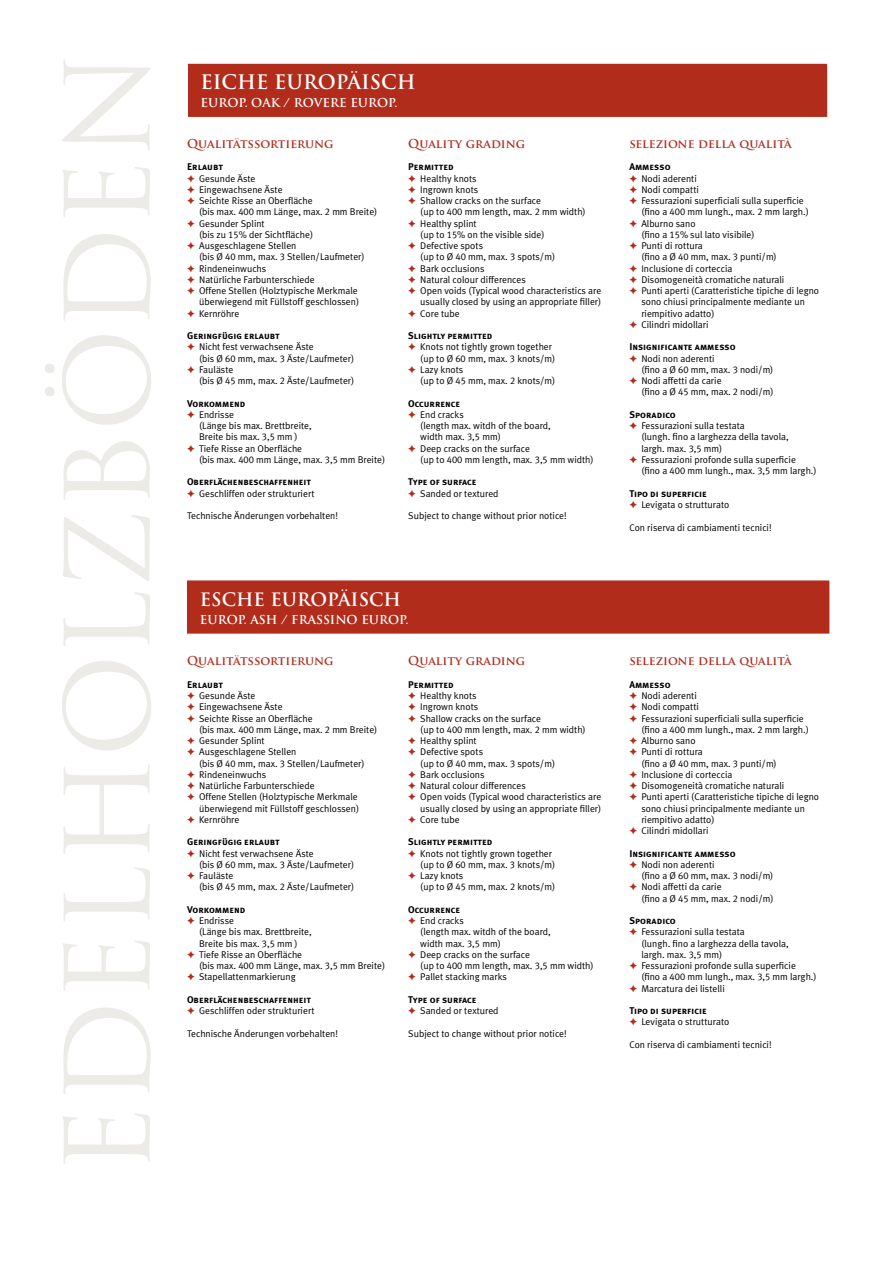
<style>
.page{position:relative;width:893px;height:1263px;background:#fff}
.page>*{position:absolute;margin:0;border:0;box-sizing:border-box;transform-origin:0 0}
.t1{font:114px "Trajan Pro";color:#ecebe8}
.t2{font:700 19.5px "Trajan Pro";color:#fff}
.t3{font:700 18px "Trajan Pro";color:#fff}
.t4{font:700 12px "Trajan Pro";letter-spacing:-.035em;color:#b22c1c}
.t5{font:700 12px "Trajan Pro";color:#fff}
.t6{font:9.75px/11.2px "Meta Plus Normal";color:#000}
.t7{font:9.75px "Meta Plus Bold Caps";color:#000}
.s1{font-family:"Meta Plus Normal Caps"}
</style>
<div class="page">
<div style="left:188px;top:65px;width:639px;height:53px;background:#b22c1c"></div>
<hr style="left:188px;top:64px;width:639px;height:1px;background:#b22c1c">
<hr style="left:188px;top:117px;width:639px;height:1px;background:#fff">
<div style="left:187px;top:581px;width:642px;height:53px;background:#b22c1c"></div>
<hr style="left:187px;top:580px;width:642px;height:2px;background:#b22c1c">
<h1 class="t1" style="left:36px;top:1174px;width:1125px;rotate:-90deg">edelholzböden</h1>
<h2 class="t2" style="left:201px;top:70px;width:217px">Eiche Europäisch</h2>
<p class="t5" style="left:201px;top:96px;width:198px">europ. OAk / Rovere Europ.</p>
<p class="t4" style="left:187px;top:136px;width:148px">Qualitätssortierung</p>
<p class="t7" style="left:187px;top:161px;width:37px">Erlaubt</p>
<p class="t6" style="left:199px;top:172px;width:180px">Gesunde Äste<br>Eingewachsene Äste<br>Seichte Risse an Oberfläche<br>(bis max. <span class="s1">400</span> mm Länge, max. <span class="s1">2</span> mm Breite)<br>Gesunder Splint<br>(bis zu <span class="s1">15</span>% der Sichtfläche)<br>Ausgeschlagene Stellen<br>(bis Ø <span class="s1">40</span> mm, max. <span class="s1">3</span> Stellen/Laufmeter)<br>Rindeneinwuchs<br>Natürliche Farbunterschiede<br>Offene Stellen (Holztypische Merkmale überwiegend mit Füllstoff geschlossen)<br>Kernröhre</p>
<p class="t7" style="left:187px;top:330px;width:94px">Geringfügig erlaubt</p>
<p class="t6" style="left:199px;top:341px;width:157px">Nicht fest verwachsene Äste<br>(bis Ø <span class="s1">60</span> mm, max. <span class="s1">3</span> Äste/Laufmeter)<br>Fauläste<br>(bis Ø <span class="s1">45</span> mm, max. <span class="s1">2</span> Äste/Laufmeter)</p>
<p class="t7" style="left:187px;top:398px;width:60px">Vorkommend</p>
<p class="t6" style="left:199px;top:409px;width:188px">Endrisse<br>(Länge bis max. Brettbreite,<br>Breite bis max. <span class="s1">3,5</span> mm )<br>Tiefe Risse an Oberfläche<br>(bis max. <span class="s1">400</span> mm Länge, max. <span class="s1">3,5</span> mm Breite)</p>
<p class="t7" style="left:187px;top:476px;width:125px">Oberflächenbeschaffenheit</p>
<p class="t6" style="left:199px;top:488px;width:117px">Geschliffen oder strukturiert</p>
<p class="t6" style="left:187px;top:510px;width:152px">Technische Änderungen vorbehalten!</p>
<p class="t4" style="left:408px;top:136px;width:118px">Quality grading</p>
<p class="t7" style="left:408px;top:161px;width:47px">Permitted</p>
<p class="t6" style="left:420px;top:172px;width:183px">Healthy knots<br>Ingrown knots<br>Shallow cracks on the surface<br>(up to <span class="s1">400</span> mm length, max. <span class="s1">2</span> mm width)<br>Healthy splint<br>(up to <span class="s1">15</span>% on the visible side)<br>Defective spots<br>(up to Ø <span class="s1">40</span> mm, max. <span class="s1">3</span> spots/m)<br>Bark occlusions<br>Natural colour differences<br>Open voids (Typical wood characteristics are usually closed by using an appropriate filler)<br>Core tube</p>
<p class="t7" style="left:408px;top:330px;width:86px">Slightly permitted</p>
<p class="t6" style="left:420px;top:341px;width:137px">Knots not tightly grown together (up to Ø <span class="s1">60</span> mm, max. <span class="s1">3</span> knots/m)<br>Lazy knots<br>(up to Ø <span class="s1">45</span> mm, max. <span class="s1">2</span> knots/m)</p>
<p class="t7" style="left:408px;top:398px;width:54px">Occurrence</p>
<p class="t6" style="left:420px;top:409px;width:175px">End cracks<br>(length max. witdh of the board,<br>width max. <span class="s1">3,5</span> mm)<br>Deep cracks on the surface<br>(up to <span class="s1">400</span> mm length, max. <span class="s1">3,5</span> mm width)</p>
<p class="t7" style="left:408px;top:476px;width:70px">Type of surface</p>
<p class="t6" style="left:420px;top:488px;width:80px">Sanded or textured</p>
<p class="t6" style="left:408px;top:510px;width:160px">Subject to change without prior notice!</p>
<h3 class="t3" style="left:200px;top:588px;width:203px">Esche europäisch</h3>
<p class="t5" style="left:200px;top:612px;width:126px">europ. ASH / FRASSINO</p>
<p class="t5" style="left:361px;top:612px;width:49px">Europ.</p>
<p class="t4" style="left:187px;top:653px;width:148px">Qualitätssortierung</p>
<p class="t7" style="left:187px;top:679px;width:37px">Erlaubt</p>
<p class="t6" style="left:199px;top:690px;width:180px">Gesunde Äste<br>Eingewachsene Äste<br>Seichte Risse an Oberfläche<br>(bis max. <span class="s1">400</span> mm Länge, max. <span class="s1">2</span> mm Breite)<br>Gesunder Splint<br>Ausgeschlagene Stellen<br>(bis Ø <span class="s1">40</span> mm, max. <span class="s1">3</span> Stellen/Laufmeter)<br>Rindeneinwuchs<br>Natürliche Farbunterschiede<br>Offene Stellen (Holztypische Merkmale überwiegend mit Füllstoff geschlossen)<br>Kernröhre</p>
<p class="t7" style="left:187px;top:836px;width:94px">Geringfügig erlaubt</p>
<p class="t6" style="left:199px;top:847px;width:157px">Nicht fest verwachsene Äste<br>(bis Ø <span class="s1">60</span> mm, max. <span class="s1">3</span> Äste/Laufmeter)<br>Fauläste<br>(bis Ø <span class="s1">45</span> mm, max. <span class="s1">2</span> Äste/Laufmeter)</p>
<p class="t7" style="left:187px;top:904px;width:60px">Vorkommend</p>
<p class="t6" style="left:199px;top:915px;width:188px">Endrisse<br>(Länge bis max. Brettbreite,<br>Breite bis max. <span class="s1">3,5</span> mm )<br>Tiefe Risse an Oberfläche<br>(bis max. <span class="s1">400</span> mm Länge, max. <span class="s1">3,5</span> mm Breite)<br>Stapellattenmarkierung</p>
<p class="t7" style="left:187px;top:994px;width:125px">Oberflächenbeschaffenheit</p>
<p class="t6" style="left:199px;top:1005px;width:117px">Geschliffen oder strukturiert</p>
<p class="t6" style="left:187px;top:1027px;width:152px">Technische Änderungen vorbehalten!</p>
<p class="t4" style="left:408px;top:653px;width:118px">Quality grading</p>
<p class="t7" style="left:408px;top:679px;width:47px">Permitted</p>
<p class="t6" style="left:420px;top:690px;width:183px">Healthy knots<br>Ingrown knots<br>Shallow cracks on the surface<br>(up to <span class="s1">400</span> mm length, max. <span class="s1">2</span> mm width)<br>Healthy splint<br>Defective spots<br>(up to Ø <span class="s1">40</span> mm, max. <span class="s1">3</span> spots/m)<br>Bark occlusions<br>Natural colour differences<br>Open voids (Typical wood characteristics are usually closed by using an appropriate filler)<br>Core tube</p>
<p class="t7" style="left:408px;top:836px;width:86px">Slightly permitted</p>
<p class="t6" style="left:420px;top:847px;width:137px">Knots not tightly grown together (up to Ø <span class="s1">60</span> mm, max. <span class="s1">3</span> knots/m)<br>Lazy knots<br>(up to Ø <span class="s1">45</span> mm, max. <span class="s1">2</span> knots/m)</p>
<p class="t7" style="left:408px;top:904px;width:54px">Occurrence</p>
<p class="t6" style="left:420px;top:915px;width:175px">End cracks<br>(length max. witdh of the board,<br>width max. <span class="s1">3,5</span> mm)<br>Deep cracks on the surface<br>(up to <span class="s1">400</span> mm length, max. <span class="s1">3,5</span> mm width)<br>Pallet stacking marks</p>
<p class="t7" style="left:408px;top:994px;width:70px">Type of surface</p>
<p class="t6" style="left:420px;top:1005px;width:80px">Sanded or textured</p>
<p class="t6" style="left:408px;top:1027px;width:160px">Subject to change without prior notice!</p>
<p class="t4" style="left:629px;top:136px;width:164px">selezione della qualità</p>
<p class="t7" style="left:629px;top:161px;width:43px">Ammesso</p>
<p class="t6" style="left:641px;top:173px;width:179px">Nodi aderenti<br>Nodi compatti<br>Fessurazioni superficiali sulla superficie (fino a <span class="s1">400</span> mm lungh., max. <span class="s1">2</span> mm largh.)<br>Alburno sano<br>(fino a <span class="s1">15</span>% sul lato visibile)<br>Punti di rottura<br>(fino a Ø <span class="s1">40</span> mm, max. <span class="s1">3</span> punti/m)<br>Inclusione di corteccia<br>Disomogeneità cromatiche naturali<br>Punti aperti (Caratteristiche tipiche di legno sono chiusi principalmente mediante un riempitivo adatto)<br>Cilindri midollari</p>
<p class="t7" style="left:629px;top:341px;width:108px">Insignificante ammesso</p>
<p class="t6" style="left:641px;top:353px;width:134px">Nodi non aderenti<br>(fino a Ø <span class="s1">60</span> mm, max. <span class="s1">3</span> nodi/m)<br>Nodi affetti da carie<br>(fino a Ø <span class="s1">45</span> mm, max. <span class="s1">2</span> nodi/m)</p>
<p class="t7" style="left:629px;top:409px;width:48px">Sporadico</p>
<p class="t6" style="left:641px;top:420px;width:177px">Fessurazioni sulla testata<br>(lungh. fino a larghezza della tavola,<br>largh. max. <span class="s1">3,5</span> mm)<br>Fessurazioni profonde sulla superficie (fino a <span class="s1">400</span> mm lungh., max. <span class="s1">3,5</span> mm largh.)</p>
<p class="t7" style="left:629px;top:488px;width:79px">Tipo di superficie</p>
<p class="t6" style="left:641px;top:499px;width:90px">Levigata o strutturato</p>
<p class="t6" style="left:629px;top:521px;width:144px">Con riserva di cambiamenti tecnici!</p>
<p class="t4" style="left:629px;top:653px;width:164px">selezione della qualità</p>
<p class="t7" style="left:629px;top:679px;width:43px">Ammesso</p>
<p class="t6" style="left:641px;top:690px;width:179px">Nodi aderenti<br>Nodi compatti<br>Fessurazioni superficiali sulla superficie (fino a <span class="s1">400</span> mm lungh., max. <span class="s1">2</span> mm largh.)<br>Alburno sano<br>Punti di rottura<br>(fino a Ø <span class="s1">40</span> mm, max. <span class="s1">3</span> punti/m)<br>Inclusione di corteccia<br>Disomogeneità cromatiche naturali<br>Punti aperti (Caratteristiche tipiche di legno sono chiusi principalmente mediante un riempitivo adatto)<br>Cilindri midollari</p>
<p class="t7" style="left:629px;top:847px;width:108px">Insignificante ammesso</p>
<p class="t6" style="left:641px;top:859px;width:134px">Nodi non aderenti<br>(fino a Ø <span class="s1">60</span> mm, max. <span class="s1">3</span> nodi/m)<br>Nodi affetti da carie<br>(fino a Ø <span class="s1">45</span> mm, max. <span class="s1">2</span> nodi/m)</p>
<p class="t7" style="left:629px;top:915px;width:48px">Sporadico</p>
<p class="t6" style="left:641px;top:926px;width:177px">Fessurazioni sulla testata<br>(lungh. fino a larghezza della tavola,<br>largh. max. <span class="s1">3,5</span> mm)<br>Fessurazioni profonde sulla superficie (fino a <span class="s1">400</span> mm lungh., max. <span class="s1">3,5</span> mm largh.)<br>Marcatura dei listelli</p>
<p class="t7" style="left:629px;top:1005px;width:79px">Tipo di superficie</p>
<p class="t6" style="left:641px;top:1016px;width:90px">Levigata o strutturato</p>
<p class="t6" style="left:629px;top:1039px;width:144px">Con riserva di cambiamenti tecnici!</p>
</div>
